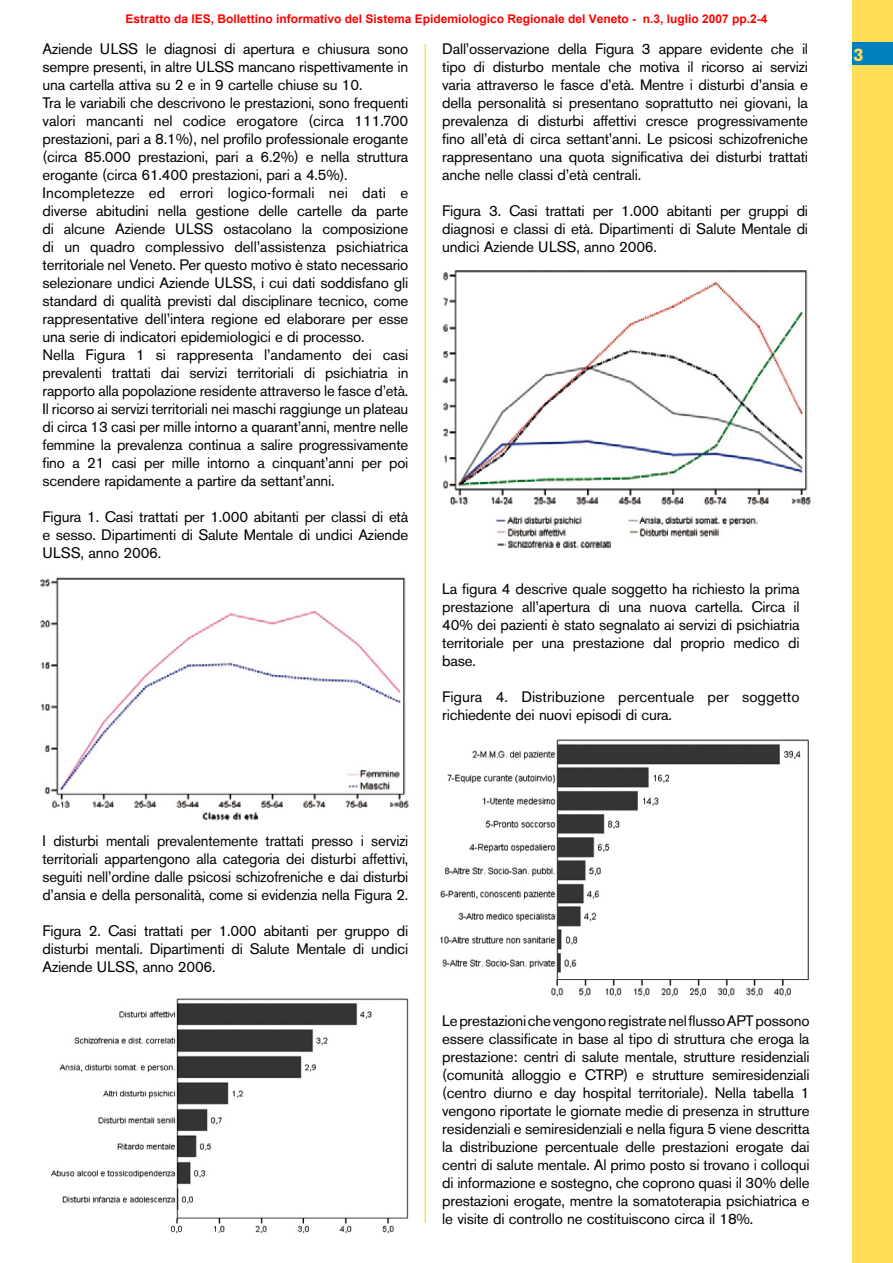
<style>
.page{position:relative;width:893px;height:1263px;background:#fff}
.page>*{position:absolute;margin:0;border:0;box-sizing:border-box;transform-origin:0 0}
.t1{font:700 18px "AK11";color:#ffdd56}
.t2{font:15px/18px "AK11";color:#000;text-align:justify}
.t3{font:700 12px "Arial";color:#f00}
</style>
<div class="page">
<img style="left:40px;top:577px;width:369px;height:244px">
<div style="left:852px;top:0;width:41px;height:1263px;background:#ffdd56"></div>
<div style="left:852px;top:43px;width:41px;height:22px;background:#0081bd"></div>
<hr style="left:424px;top:44px;width:2px;height:1178px;background:#ffdd56">
<img style="left:51px;top:998px;width:358px;height:236px">
<img style="left:442px;top:270px;width:369px;height:279px">
<img style="left:440px;top:739px;width:369px;height:258px">
<p class="t3" style="left:125px;top:11px;width:644px">Estratto da IES, Bollettino informativo del Sistema Epidemiologico Regionale del Veneto - n.3, luglio 2007 pp.2-4</p>
<p class="t2" style="left:43px;top:40px;width:367px;text-align:left">Aziende ULSS le diagnosi di apertura e chiusura sono sempre presenti, in altre ULSS mancano rispettivamente in una cartella attiva su 2 e in 9 cartelle chiuse su 10.<br>Tra le variabili che descrivono le prestazioni, sono frequenti valori mancanti nel codice erogatore (circa 111.700 prestazioni, pari a 8.1%), nel profilo professionale erogante (circa 85.000 prestazioni, pari a 6.2%) e nella struttura erogante (circa 61.400 prestazioni, pari a 4.5%).<br>Incompletezze ed errori logico-formali nei dati e diverse abitudini nella gestione delle cartelle da parte di alcune Aziende ULSS ostacolano la composizione di un quadro complessivo dell’assistenza psichiatrica territoriale nel Veneto. Per questo motivo è stato necessario selezionare undici Aziende ULSS, i cui dati soddisfano gli standard di qualità previsti dal disciplinare tecnico, come rappresentative dell’intera regione ed elaborare per esse una serie di indicatori epidemiologici e di processo.<br>Nella Figura 1 si rappresenta l’andamento dei casi prevalenti trattati dai servizi territoriali di psichiatria in rapporto alla popolazione residente attraverso le fasce d’età.<br>Il ricorso ai servizi territoriali nei maschi raggiunge un plateau di circa 13 casi per mille intorno a quarant’anni, mentre nelle femmine la prevalenza continua a salire progressivamente fino a 21 casi per mille intorno a cinquant’anni per poi scendere rapidamente a partire da settant’anni.</p>
<p class="t2" style="left:43px;top:508px;width:367px">Figura 1. Casi trattati per 1.000 abitanti per classi di età e sesso. Dipartimenti di Salute Mentale di undici Aziende ULSS, anno 2006.</p>
<p class="t2" style="left:442px;top:40px;width:367px">Dall’osservazione della Figura 3 appare evidente che il tipo di disturbo mentale che motiva il ricorso ai servizi varia attraverso le fasce d’età. Mentre i disturbi d’ansia e della personalità si presentano soprattutto nei giovani, la prevalenza di disturbi affettivi cresce progressivamente fino all’età di circa settant’anni. Le psicosi schizofreniche rappresentano una quota significativa dei disturbi trattati anche nelle classi d’età centrali.</p>
<p class="t2" style="left:442px;top:202px;width:367px">Figura 3. Casi trattati per 1.000 abitanti per gruppi di diagnosi e classi di età. Dipartimenti di Salute Mentale di undici Aziende ULSS, anno 2006.</p>
<p class="t2" style="left:442px;top:580px;width:359px">La figura 4 descrive quale soggetto ha richiesto la prima prestazione all’apertura di una nuova cartella. Circa il 40% dei pazienti è stato segnalato ai servizi di psichiatria territoriale per una prestazione dal proprio medico di base.</p>
<p class="t2" style="left:442px;top:688px;width:359px">Figura 4. Distribuzione percentuale per soggetto richiedente dei nuovi episodi di cura.</p>
<p class="t1" style="left:853px;top:44px;width:11px">3</p>
<p class="t2" style="left:43px;top:832px;width:367px">I disturbi mentali prevalentemente trattati presso i servizi territoriali appartengono alla categoria dei disturbi affettivi, seguiti nell’ordine dalle psicosi schizofreniche e dai disturbi d’ansia e della personalità, come si evidenzia nella Figura 2.</p>
<p class="t2" style="left:43px;top:922px;width:367px">Figura 2. Casi trattati per 1.000 abitanti per gruppo di disturbi mentali. Dipartimenti di Salute Mentale di undici Aziende ULSS, anno 2006.</p>
<p class="t2" style="left:442px;top:1012px;width:369px">Le prestazioni che vengono registrate nel flusso APT possono essere classificate in base al tipo di struttura che eroga la prestazione: centri di salute mentale, strutture residenziali (comunità alloggio e CTRP) e strutture semiresidenziali (centro diurno e day hospital territoriale). Nella tabella 1 vengono riportate le giornate medie di presenza in strutture residenziali e semiresidenziali e nella figura 5 viene descritta la distribuzione percentuale delle prestazioni erogate dai centri di salute mentale. Al primo posto si trovano i colloqui di informazione e sostegno, che coprono quasi il 30% delle prestazioni erogate, mentre la somatoterapia psichiatrica e le visite di controllo ne costituiscono circa il 18%.</p>
</div>
